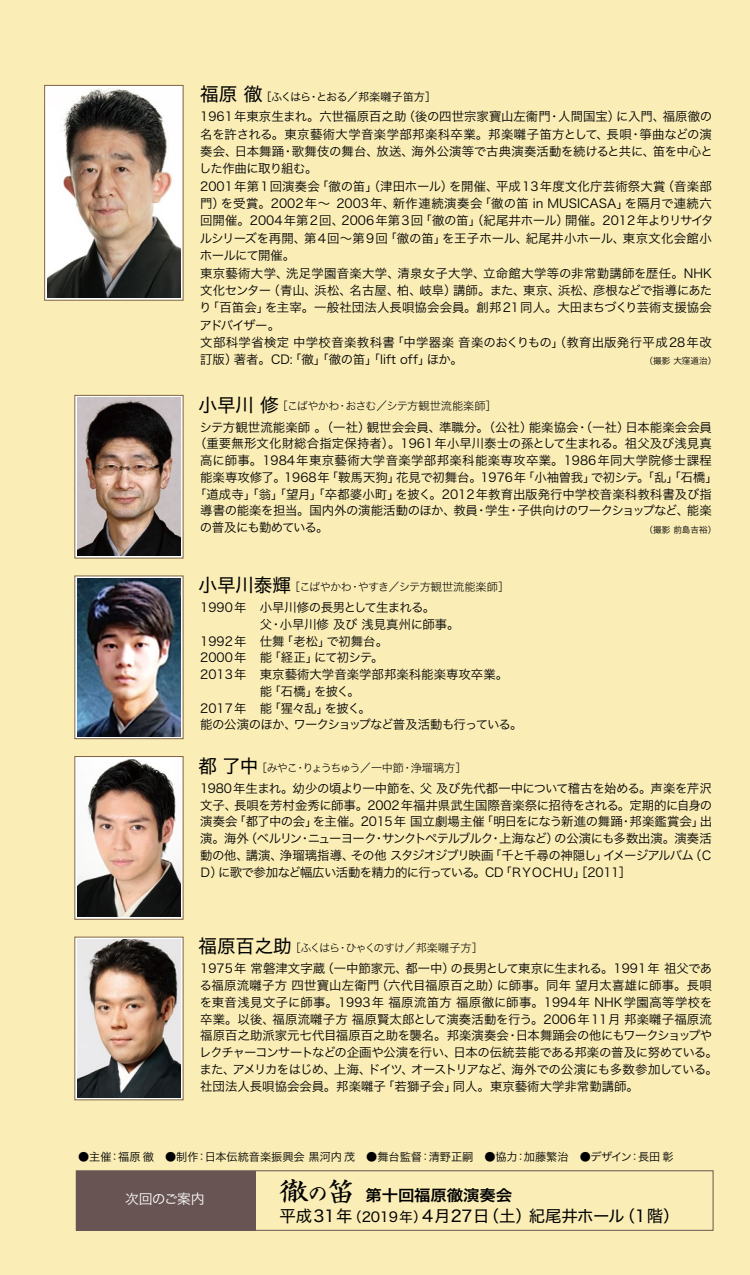
<style>
.page{position:relative;width:750px;height:1275px;background:#fff}
.page>*{position:absolute;margin:0;border:0;box-sizing:border-box;transform-origin:0 0}
.t1{font:16.1px "Hira Kaku Std N W4";letter-spacing:-.01em;color:#000}
.t2{font:15.4px "Hira Kaku Pro W6";letter-spacing:-.005em;color:#000;scale:1.07 1}
.t3{font:13.65px "Hira Kaku Pro W3";letter-spacing:-.05em;color:#fff}
.t4{font:12.42px/17.3px "Hira Kaku Pro W3";color:#000}
.t5{font:12.42px "Hira Kaku Pro W3";letter-spacing:-.03em;color:#000}
.t6{font:12.42px "Hira Kaku Pro W3";letter-spacing:.03em;color:#000}
.t7{font:12.42px "Hira Kaku Pro W3";letter-spacing:-.055em;color:#000}
.t8{font:12.42px "Hira Kaku Pro W3";letter-spacing:-.02em;color:#000}
.t9{font:12.42px "Hira Kaku Pro W3";letter-spacing:-.07em;color:#000}
.t10{font:11.2px "Hira Kaku Pro W3";color:#000}
.t11{font:11.2px "Hira Kaku Std N W2";letter-spacing:-.05em;color:#000}
.t12{font:11.2px "Hira Kaku Std N W2";letter-spacing:-.11em;color:#000}
.t13{font:11.2px "Hira Kaku Std N W2";letter-spacing:-.095em;color:#000}
.t14{font:11.2px "Hira Kaku Pro W3";letter-spacing:-.04em;color:#000}
.t15{font:8.75px "Hira Kaku Pro W3";letter-spacing:-.01em;color:#000}
.s1{font-family:"Hira Kaku Std N W4";font-size:18.55px}
.s2{font-family:"Sei Kai CB1 Std";font-size:28.53px}
.s3{font-family:"Sei Kai CB1 Std";font-size:22.4px}
.s4{font-family:"Sei Kai CB1 Std";font-size:27.3px}
.s5{font-size:13.65px}
</style>
<div class="page">
<div style="left:0;top:0;width:749px;height:1275px;background:#faedb6"></div>
<div style="left:76px;top:1171px;width:180px;height:59px;background:#685452"></div>
<div style="left:76px;top:1170px;width:636px;height:60px;border:1px solid #685452"></div>
<svg style="left:75px;top:395px;width:108px;height:163px"></svg>
<img style="left:77px;top:398px;width:103px;height:158px">
<svg style="left:46px;top:87px;width:135px;height:211px"></svg>
<div style="left:44px;top:85px;width:139px;height:215px;border:1px solid #7d6341"></div>
<img style="left:47px;top:88px;width:133px;height:209px">
<svg style="left:76px;top:578px;width:105px;height:159px"></svg>
<img style="left:77px;top:578px;width:103px;height:158px">
<div style="left:75px;top:756px;width:108px;height:163px;background:#fff"></div>
<img style="left:77px;top:759px;width:103px;height:158px">
<svg style="left:76px;top:939px;width:105px;height:159px"></svg>
<img style="left:77px;top:940px;width:103px;height:157px">
<p class="t14" style="left:200px;top:86px;width:237px"><span class="s1">福原 徹</span>［ふくはら・とおる／邦楽囃子笛方］</p>
<p class="t4" style="left:199px;top:107px;width:515px">1961年東京生まれ。六世福原百之助（後の四世宗家寶山左衞門・人間国宝）に入門、福原徹の名を許される。東京藝術大学音楽学部邦楽科卒業。邦楽囃子笛方として、長唄・箏曲などの演奏会、日本舞踊・歌舞伎の舞台、放送、海外公演等で古典演奏活動を続けると共に、笛を中心とした作曲に取り組む。<br>2001年第1回演奏会「徹の笛」（津田ホール）を開催、平成13年度文化庁芸術祭大賞（音楽部門）を受賞。2002年～ 2003年、新作連続演奏会「徹の笛 in MUSICASA」を隔月で連続六回開催。2004年第2回、2006年第3回「徹の笛」（紀尾井ホール）開催。2012年よりリサイタルシリーズを再開、第4回～第9回「徹の笛」を王子ホール、紀尾井小ホール、東京文化会館小ホールにて開催。<br>東京藝術大学、洗足学園音楽大学、清泉女子大学、立命館大学等の非常勤講師を歴任。NHK文化センター（青山、浜松、名古屋、柏、岐阜）講師。また、東京、浜松、彦根などで指導にあたり「百笛会」を主宰。一般社団法人長唄協会会員。創邦21同人。大田まちづくり芸術支援協会アドバイザー。<br>文部科学省検定 中学校音楽教科書「中学器楽 音楽のおくりもの」（教育出版発行平成28年改訂版）著者。CD:「徹」「徹の笛」「lift off」ほか。</p>
<p class="t11" style="left:198px;top:398px;width:299px"><span class="s1">小早川 修</span>［こばやかわ・おさむ／シテ方観世流能楽師］</p>
<p class="t4" style="left:199px;top:417px;width:513px">シテ方観世流能楽師 。（一社）観世会会員、準職分。（公社）能楽協会・（一社）日本能楽会会員</p>
<p class="t4" style="left:194px;top:434px;width:519px">（重要無形文化財総合指定保持者）。1961年小早川泰士の孫として生まれる。祖父及び浅見真</p>
<p class="t6" style="left:200px;top:449px;width:513px">高に師事。1984年東京藝術大学音楽学部邦楽科能楽専攻卒業。1986年同大学院修士課程</p>
<p class="t4" style="left:200px;top:468px;width:519px">能楽専攻修了。1968年「鞍馬天狗」花見で初舞台。1976年「小袖曽我」で初シテ。「乱」「石橋」</p>
<p class="t4" style="left:194px;top:484px;width:519px">「道成寺」「翁」「望月」「卒都婆小町」を披く。2012年教育出版発行中学校音楽科教科書及び指</p>
<p class="t5" style="left:200px;top:500px;width:512px">導書の能楽を担当。国内外の演能活動のほか、教員・学生・子供向けのワークショップなど、能楽</p>
<p class="t9" style="left:200px;top:516px;width:130px">の普及にも勤めている。</p>
<p class="t15" style="left:644px;top:353px;width:73px">（撮影 大窪道治）</p>
<p class="t15" style="left:644px;top:522px;width:73px">（撮影 前島吉裕）</p>
<p class="t11" style="left:198px;top:578px;width:312px"><span class="s1">小早川泰輝</span>［こばやかわ・やすき／シテ方観世流能楽師］</p>
<p class="t5" style="left:200px;top:596px;width:236px">1990年 小早川修の長男として生まれる。</p>
<p class="t4" style="left:260px;top:615px;width:201px">父・小早川修 及び 浅見真州に師事。</p>
<p class="t4" style="left:200px;top:631px;width:189px">1992年 仕舞「老松」で初舞台。</p>
<p class="t4" style="left:200px;top:648px;width:185px">2000年 能「経正」にて初シテ。</p>
<p class="t4" style="left:200px;top:665px;width:309px">2013年 東京藝術大学音楽学部邦楽科能楽専攻卒業。</p>
<p class="t4" style="left:260px;top:682px;width:102px">能「石橋」を披く。</p>
<p class="t8" style="left:200px;top:697px;width:172px">2017年 能「猩々乱」を披く。</p>
<p class="t7" style="left:200px;top:714px;width:323px">能の公演のほか、ワークショップなど普及活動も行っている。</p>
<p class="t12" style="left:198px;top:759px;width:269px"><span class="s1">都 了中</span>［みやこ・りょうちゅう／一中節・浄瑠璃方］</p>
<p class="t4" style="left:199px;top:779px;width:515px;line-height:16.8px;text-align:justify">1980年生まれ。幼少の頃より一中節を、父 及び先代都一中について稽古を始める。声楽を芹沢文子、長唄を芳村金秀に師事。2002年福井県武生国際音楽祭に招待をされる。定期的に自身の演奏会「都了中の会」を主催。2015年 国立劇場主催「明日をになう新進の舞踊・邦楽鑑賞会」出演。海外（ベルリン・ニューヨーク・サンクトペテルブルク・上海など）の公演にも多数出演。演奏活動の他、講演、浄瑠璃指導、その他 スタジオジブリ映画「千と千尋の神隠し」イメージアルバム（ＣＤ）に歌で参加など幅広い活動を精力的に行っている。CD「ＲＹＯＣＨＵ」［2011］</p>
<p class="t13" style="left:198px;top:939px;width:285px"><span class="s1">福原百之助</span>［ふくはら・ひゃくのすけ／邦楽囃子方］</p>
<p class="t4" style="left:199px;top:959px;width:520px;line-height:16.8px">1975年 常磐津文字蔵（一中節家元、都一中）の長男として東京に生まれる。1991年 祖父である福原流囃子方 四世寶山左衛門（六代目福原百之助）に師事。同年 望月太喜雄に師事。長唄を東音浅見文子に師事。1993年 福原流笛方 福原徹に師事。1994年 NHK学園高等学校を卒業。以後、福原流囃子方 福原賢太郎として演奏活動を行う。2006年11月 邦楽囃子福原流福原百之助派家元七代目福原百之助を襲名。邦楽演奏会・日本舞踊会の他にもワークショップやレクチャーコンサートなどの企画や公演を行い、日本の伝統芸能である邦楽の普及に努めている。また、アメリカをはじめ、上海、ドイツ、オーストリアなど、海外での公演にも多数参加している。社団法人長唄協会会員。邦楽囃子「若獅子会」同人。東京藝術大学非常勤講師。</p>
<p class="t10" style="left:78px;top:1146px;width:596px">●主催：福原徹　●制作：日本伝統音楽振興会 黒河内茂　●舞台監督：清野正嗣　●協力：加藤繁治　●デザイン：長田彰</p>
<p class="t2" style="left:279px;top:1181px;width:219px"><span class="s2">徹</span><span class="s3">の</span><span class="s4">笛</span> 第十回福原徹演奏会</p>
<p class="t1" style="left:279px;top:1204px;width:401px">平成31年<span class="s5">（2019年）</span>4月27日（土）紀尾井ホール（1階）</p>
<p class="t3" style="left:125px;top:1187px;width:81px">次回のご案内</p>
</div>
